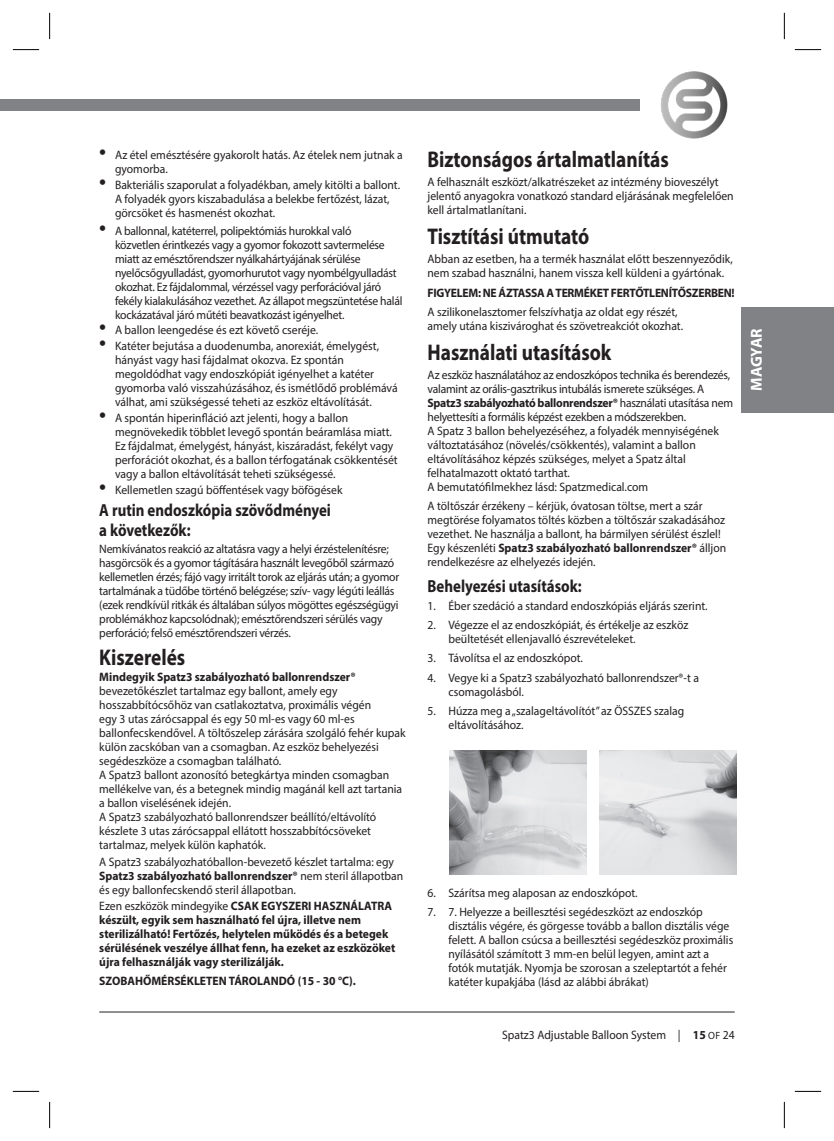
<style>
.page{position:relative;width:834px;height:1141px;background:#fff}
.page>*{position:absolute;margin:0;border:0;box-sizing:border-box;transform-origin:0 0}
.Head_1{font:700 22.75px "Myriad Pro";color:#231f20;scale:.85 1}
.Head_1-2{font:700 17.5px/19.2px "Myriad Pro";color:#231f20;scale:.85 1}
.t1{font:700 15.92px "Myriad Pro";letter-spacing:-.005em;color:#fff}
.Head_1-3{font:12.25px/14px "Myriad Pro";color:#231f20;scale:.95 1}
.Head_1-4{font:12.25px/14px "Myriad Pro";letter-spacing:-.02em;color:#231f20;scale:.95 1}
.Folio_Left{font:12.25px/14px "Myriad Pro";color:#231f20;scale:.95 1}
.t2{font:700 12.25px/14px "Myriad Pro";color:#231f20;scale:.95 1}
.s1{font-size:26.25px}
.s2{font-weight:700}
.s3{font-weight:400}
.s4{font-size:10.5px}
</style>
<div class="page">
<div style="left:0;top:99px;width:640px;height:12px;background:#808285"></div>
<hr style="left:99px;top:1012px;width:635px;height:1px;background:#231f20">
<div style="left:741px;top:307px;width:92px;height:106px;background:#808285"></div>
<img style="left:660px;top:71px;width:68px;height:67px">
<img style="left:449px;top:751px;width:137px;height:124px">
<img style="left:599px;top:751px;width:137px;height:124px">
<svg style="left:13px;top:49px;width:26px;height:1px"></svg>
<svg style="left:794px;top:49px;width:27px;height:1px"></svg>
<svg style="left:13px;top:1091px;width:26px;height:1px"></svg>
<svg style="left:794px;top:1091px;width:27px;height:1px"></svg>
<svg style="left:49px;top:13px;width:1px;height:26px"></svg>
<svg style="left:49px;top:1102px;width:1px;height:26px"></svg>
<svg style="left:783px;top:13px;width:1px;height:26px"></svg>
<svg style="left:783px;top:1102px;width:1px;height:26px"></svg>
<p class="Head_1-3" style="left:115px;top:148px;width:304px;text-indent:-16px"><span class="s1">•</span> Az étel emésztésére gyakorolt hatás. Az ételek nem jutnak a gyomorba.</p>
<p class="Head_1-3" style="left:115px;top:178px;width:301px;text-indent:-16px"><span class="s1">•</span> Bakteriális szaporulat a folyadékban, amely kitölti a ballont.<br>A folyadék gyors kiszabadulása a belekbe fertőzést, lázat, görcsöket és hasmenést okozhat.</p>
<p class="Head_1-4" style="left:115px;top:223px;width:304px;text-indent:-16px"><span class="s1">•</span> A ballonnal, katéterrel, polipektómiás hurokkal való<br>közvetlen érintkezés vagy a gyomor fokozott savtermelése miatt az emésztőrendszer nyálkahártyájának sérülése nyelőcsőgyulladást, gyomorhurutot vagy nyombélgyulladást okozhat. Ez fájdalommal, vérzéssel vagy perforációval járó fekély kialakulásához vezethet. Az állapot megszüntetése halál kockázatával járó műtéti beavatkozást igényelhet.</p>
<p class="Head_1-3" style="left:99px;top:323px;width:232px"><span class="s1">•</span> A ballon leengedése és ezt követő cseréje.</p>
<p class="Head_1-3" style="left:115px;top:339px;width:299px;text-indent:-16px"><span class="s1">•</span> Katéter bejutása a duodenumba, anorexiát, émelygést, hányást vagy hasi fájdalmat okozva. Ez spontán megoldódhat vagy endoszkópiát igényelhet a katéter gyomorba való visszahúzásához, és ismétlődő problémává válhat, ami szükségessé teheti az eszköz eltávolítását.</p>
<p class="Head_1-3" style="left:115px;top:410px;width:299px;text-indent:-16px"><span class="s1">•</span> A spontán hiperinfláció azt jelenti, hogy a ballon megnövekedik többlet levegő spontán beáramlása miatt.<br>Ez fájdalmat, émelygést, hányást, kiszáradást, fekélyt vagy perforációt okozhat, és a ballon térfogatának csökkentését vagy a ballon eltávolítását teheti szükségessé.</p>
<p class="Head_1-3" style="left:99px;top:482px;width:257px"><span class="s1">•</span> Kellemetlen szagú böffentések vagy böfögések</p>
<h2 class="Head_1-2" style="left:99px;top:500px;width:274px">A rutin endoszkópia szövődményei a következők:</h2>
<p class="Head_1-4" style="left:99px;top:542px;width:317px">Nemkívánatos reakció az altatásra vagy a helyi érzéstelenítésre; hasgörcsök és a gyomor tágítására használt levegőből származó kellemetlen érzés; fájó vagy irritált torok az eljárás után; a gyomor tartalmának a tüdőbe történő belégzése; szív- vagy légúti leállás (ezek rendkívül ritkák és általában súlyos mögöttes egészségügyi problémákhoz kapcsolódnak); emésztőrendszeri sérülés vagy perforáció; felső emésztőrendszeri vérzés.</p>
<h1 class="Head_1" style="left:99px;top:642px;width:103px">Kiszerelés</h1>
<p class="t2" style="left:99px;top:669px;width:271px">Mindegyik Spatz3 szabályozható ballonrendszer®</p>
<p class="Head_1-3" style="left:99px;top:683px;width:324px">bevezetőkészlet tartalmaz egy ballont, amely egy hosszabbítócsőhöz van csatlakoztatva, proximális végén<br>egy 3 utas zárócsappal és egy 50 ml-es vagy 60 ml-es ballonfecskendővel. A töltőszelep zárására szolgáló fehér kupak külön zacskóban van a csomagban. Az eszköz behelyezési segédeszköze a csomagban található.<br>A Spatz3 ballont azonosító betegkártya minden csomagban mellékelve van, és a betegnek mindig magánál kell azt tartania a ballon viselésének idején.<br>A Spatz3 szabályozható ballonrendszer beállító/eltávolító készlete 3 utas zárócsappal ellátott hosszabbítócsöveket tartalmaz, melyek külön kaphatók.</p>
<p class="Head_1-3" style="left:99px;top:855px;width:321px">A Spatz3 szabályozhatóballon-bevezető készlet tartalma: egy<br><span class="s2">Spatz3 szabályozható ballonrendszer®</span> nem steril állapotban és egy ballonfecskendő steril állapotban.</p>
<p class="t2" style="left:99px;top:899px;width:313px"><span class="s3">Ezen eszközök mindegyike</span> CSAK EGYSZERI HASZNÁLATRA készült, egyik sem használható fel újra, illetve nem sterilizálható! Fertőzés, helytelen működés és a betegek sérülésének veszélye állhat fenn, ha ezeket az eszközöket újra felhasználják vagy sterilizálják.</p>
<p class="t2" style="left:99px;top:974px;width:271px">SZOBAHŐMÉRSÉKLETEN TÁROLANDÓ (15 - 30 °C).</p>
<p class="Head_1" style="left:427px;top:145px;width:285px">Biztonságos ártalmatlanítás</p>
<p class="Head_1-3" style="left:427px;top:175px;width:324px">A felhasznált eszközt/alkatrészeket az intézmény bioveszélyt jelentő anyagokra vonatkozó standard eljárásának megfelelően kell ártalmatlanítani.</p>
<p class="Head_1" style="left:427px;top:222px;width:192px">Tisztítási útmutató</p>
<p class="Head_1-3" style="left:427px;top:252px;width:323px">Abban az esetben, ha a termék használat előtt beszennyeződik, nem szabad használni, hanem vissza kell küldeni a gyártónak.</p>
<p class="Head_1-3" style="left:427px;top:283px;width:325px;line-height:19.2px"><span class="s2">FIGYELEM: NE ÁZTASSA A TERMÉKET FERTŐTLENÍTŐSZERBEN!<br></span>A szilikonelasztomer felszívhatja az oldat egy részét,</p>
<p class="Head_1-3" style="left:427px;top:319px;width:270px">amely utána kiszivároghat és szövetreakciót okozhat.</p>
<p class="Head_1" style="left:427px;top:337px;width:218px">Használati utasítások</p>
<p class="Head_1-3" style="left:427px;top:368px;width:323px">Az eszköz használatához az endoszkópos technika és berendezés, valamint az orális-gasztrikus intubálás ismerete szükséges. A <span class="s2">Spatz3 szabályozható ballonrendszer®</span> használati utasítása nem helyettesíti a formális képzést ezekben a módszerekben.<br>A Spatz 3 ballon behelyezéséhez, a folyadék mennyiségének változtatásához (növelés/csökkentés), valamint a ballon eltávolításához képzés szükséges, melyet a Spatz által felhatalmazott oktató tarthat.<br>A bemutatófilmekhez lásd: Spatzmedical.com</p>
<p class="Head_1-3" style="left:427px;top:499px;width:316px">A töltőszár érzékeny – kérjük, óvatosan töltse, mert a szár megtörése folyamatos töltés közben a töltőszár szakadásához vezethet. Ne használja a ballont, ha bármilyen sérülést észlel!<br>Egy készenléti <span class="s2">Spatz3 szabályozható ballonrendszer®</span> álljon rendelkezésre az elhelyezés idején.</p>
<p class="Head_1-2" style="left:427px;top:576px;width:183px">Behelyezési utasítások:</p>
<p class="Folio_Left" style="left:427px;top:599px;width:296px">1. Éber szedáció a standard endoszkópiás eljárás szerint.</p>
<p class="Folio_Left" style="left:448px;top:618px;width:254px;text-indent:-21px">2. Végezze el az endoszkópiát, és értékelje az eszköz beültetését ellenjavalló észrevételeket.</p>
<p class="Folio_Left" style="left:427px;top:651px;width:165px">3. Távolítsa el az endoszkópot.</p>
<p class="Folio_Left" style="left:448px;top:670px;width:265px;text-indent:-21px">4. Vegye ki a Spatz3 szabályozható ballonrendszer®-t a csomagolásból.</p>
<p class="Folio_Left" style="left:448px;top:704px;width:250px;text-indent:-21px">5. Húzza meg a „szalageltávolítót” az ÖSSZES szalag eltávolításához.</p>
<h3 class="t1" style="left:746px;top:391px;width:64px;rotate:-90deg">MAGYAR</h3>
<p class="Folio_Left" style="left:427px;top:886px;width:223px">6. Szárítsa meg alaposan az endoszkópot.</p>
<p class="Folio_Left" style="left:448px;top:905px;width:301px;text-indent:-21px">7. 7. Helyezze a beillesztési segédeszközt az endoszkóp disztális végére, és görgesse tovább a ballon disztális vége felett. A ballon csúcsa a beillesztési segédeszköz proximális nyílásától számított 3 mm-en belül legyen, amint azt a fotók mutatják. Nyomja be szorosan a szeleptartót a fehér katéter kupakjába (lásd az alábbi ábrákat)</p>
<p class="Head_1-3" style="left:502px;top:1028px;width:246px">Spatz3 Adjustable Balloon System | <span class="s2">15</span> <span class="s4">OF</span> 24</p>
</div>
